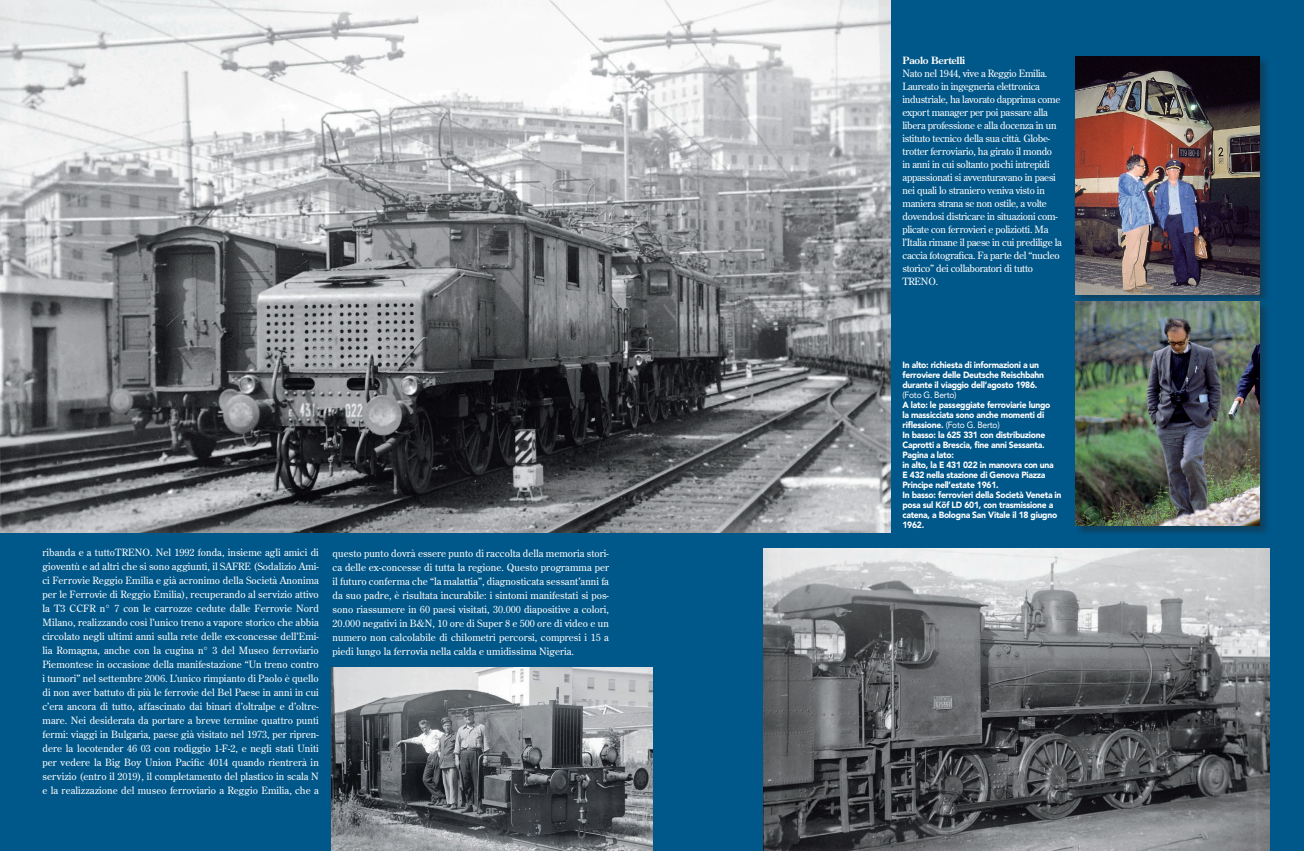
<style>
.page{position:relative;width:1304px;height:851px;background:#fff}
.page>*{position:absolute;margin:0;border:0;box-sizing:border-box;transform-origin:0 0}
.t1{font:10px/14px "Century Old Style Std";letter-spacing:-.025em;color:#fff;text-align:justify}
.t2{font:700 10px "Century Old Style Std";letter-spacing:-.025em;color:#fff}
.t3{font:900 9px/10px "Avenir";letter-spacing:-.03em;color:#fff;scale:.95 1}
.t4{font:9px "Avenir";letter-spacing:-.03em;color:#fff;scale:.95 1}
.s1{font-weight:400}
</style>
<div class="page">
<div style="left:0;top:0;width:1304px;height:850px;background:#005789"></div>
<img style="left:0;top:0;width:890px;height:532px">
<div style="left:1075px;top:56px;width:195px;height:248px;background:#231f20;opacity:.4"></div>
<img style="left:1076px;top:56px;width:183px;height:238px">
<div style="left:1075px;top:301px;width:195px;height:235px;background:#231f20;opacity:.4"></div>
<img style="left:1076px;top:301px;width:183px;height:224px">
<img style="left:763px;top:548px;width:507px;height:302px">
<img style="left:332px;top:667px;width:320px;height:183px">
<p class="t1" style="left:43px;top:545px;width:278px">ribanda e a tuttoTRENO. Nel 1992 fonda, insieme agli amici di gioventù e ad altri che si sono aggiunti, il SAFRE (Sodalizio Ami&shy;ci Ferrovie Reggio Emilia e già acronimo della Società Anonima per le Ferrovie di Reggio Emilia), recuperando al servizio attivo la T3 CCFR n° 7 con le carrozze cedute dalle Ferrovie Nord Milano, realizzando così l’unico treno a vapore storico che abbia circolato negli ultimi anni sulla rete delle ex-concesse dell’Emi&shy;lia Romagna, anche con la cugina n° 3 del Museo ferroviario Piemontese in occasione della manifestazione “Un treno contro i tumori” nel settembre 2006. L’unico rimpianto di Paolo è quello di non aver battuto di più le ferrovie del Bel Paese in anni in cui c’era ancora di tutto, affascinato dai binari d’oltralpe e d’oltre&shy;mare. Nei desiderata da portare a breve termine quattro punti fermi: viaggi in Bulgaria, paese già visitato nel 1973, per ripren&shy;dere la locotender 46 03 con rodiggio 1-F-2, e negli stati Uniti per vedere la Big Boy Union Pacific 4014 quando rientrerà in servizio (entro il 2019), il completamento del plastico in scala N e la realizzazione del museo ferroviario a Reggio Emilia, che a</p>
<p class="t1" style="left:333px;top:546px;width:278px">questo punto dovrà essere punto di raccolta della memoria stori&shy;ca delle ex-concesse di tutta la regione. Questo programma per il futuro conferma che “la malattia”, diagnosticata sessant’anni fa da suo padre, è risultata incurabile: i sintomi manifestati si pos&shy;sono riassumere in 60 paesi visitati, 30.000 diapositive a colori, 20.000 negativi in B&amp;N, 10 ore di Super 8 e 500 ore di video e un numero non calcolabile di chilometri percorsi, compresi i 15 a piedi lungo la ferrovia nella calda e umidissima Nigeria.</p>
<p class="t2" style="left:902px;top:54px;width:64px">Paolo Bertelli</p>
<p class="t1" style="left:902px;top:67px;width:161px;line-height:13px;text-align:left">Nato nel 1944, vive a Reggio Emilia.<br>Laureato in ingegneria elettronica industriale, ha lavorato dapprima come export manager per poi passare alla libera professione e alla docenza in un istituto tecnico della sua città. Globe&shy;trotter ferroviario, ha girato il mondo in anni in cui soltanto pochi intrepidi appassionati si avventuravano in paesi nei quali lo straniero veniva visto in maniera strana se non ostile, a volte dovendosi districare in situazioni com&shy;plicate con ferrovieri e poliziotti. Ma l’Italia rimane il paese in cui predilige la caccia fotografica. Fa parte del “nucleo storico” dei collaboratori di tutto TRENO.</p>
<p class="t3" style="left:902px;top:359px;width:151px">In alto: richiesta di informazioni a un ferroviere delle Deutsche Reischbahn durante il viaggio dell’agosto 1986.</p>
<p class="t4" style="left:902px;top:389px;width:58px">(Foto G. Berto)</p>
<p class="t3" style="left:902px;top:399px;width:169px">A lato: le passeggiate ferroviarie lungo<br>la massicciata sono anche momenti di riflessione. <span class="s1">(Foto G. Berto)<br></span>In basso: la 625 331 con distribuzione Caprotti a Brescia, fine anni Sessanta.<br>Pagina a lato:<br>in alto, la E 431 022 in manovra con una<br>E 432 nella stazione di Genova Piazza Principe nell’estate 1961.<br>In basso: ferrovieri della Società Veneta in posa sul Köf LD 601, con trasmissione a catena, a Bologna San Vitale il 18 giugno 1962.</p>
</div>
